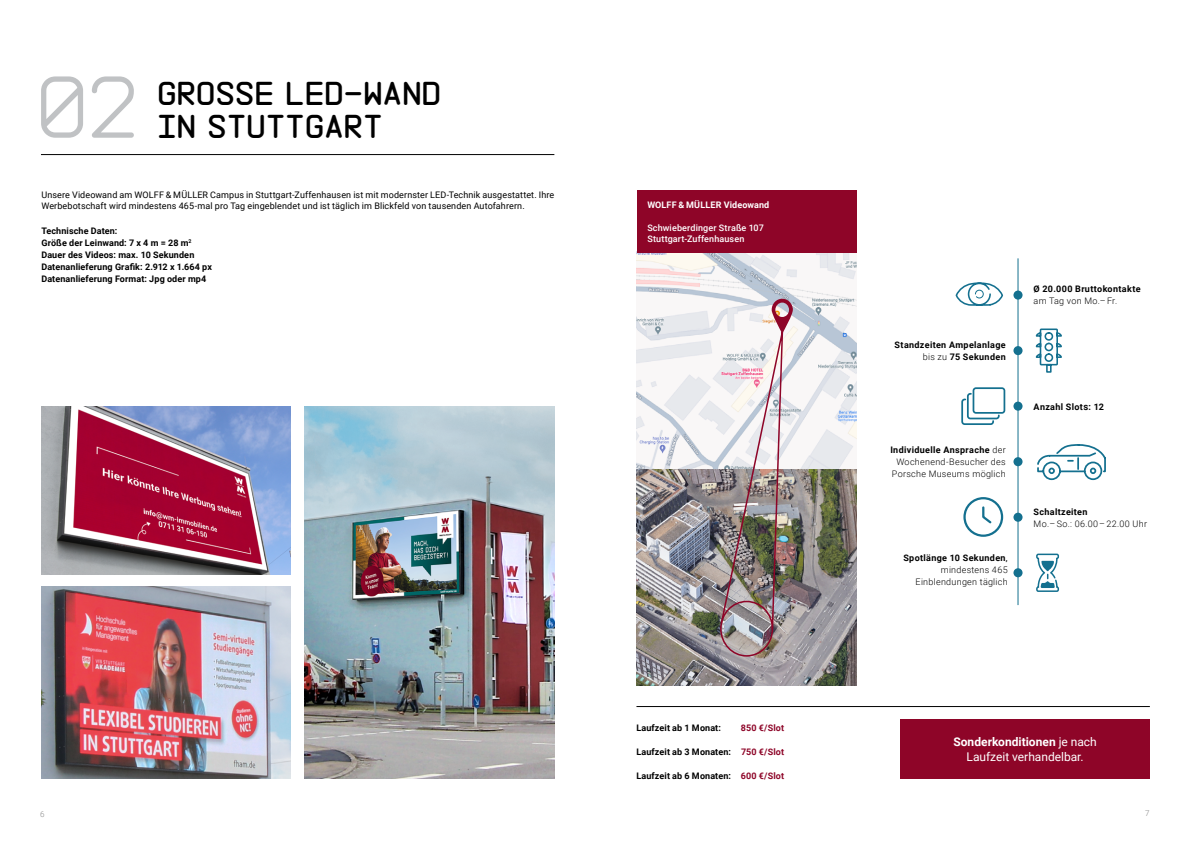
<style>
.page{position:relative;width:1191px;height:842px;background:#fff}
.page>*{position:absolute;margin:0;border:0;box-sizing:border-box;transform-origin:0 0}
.t1{font:300 87.5px "NB Architekt Pro R Neue";color:#c0c2c4}
.t2{font:700 33px/33px "NB Architekt Pro R Neue";letter-spacing:.01em;color:#000}
.t3{font:12px/15px "Roboto";color:#fff;text-align:center}
.t4{font:9px/12px "Roboto";letter-spacing:.01em;color:#000}
.t5{font:700 9px/12px "Roboto";letter-spacing:.015em;color:#000}
.t6{font:300 9px/12px "Roboto";letter-spacing:.035em;color:#000;text-align:right}
.t7{font:700 9px/12px "Roboto";letter-spacing:.04em;color:#000;text-align:right}
.t8{font:500 9px/11.4px "Roboto";letter-spacing:.015em;color:#fff}
.t9{font:700 9px "Roboto";letter-spacing:.01em;color:#8e0528}
.t10{font:700 9px "Roboto";letter-spacing:.035em;color:#000}
.t11{font:700 9px "Roboto";letter-spacing:.015em;color:#fff}
.t12{font:300 8px "Roboto";color:#878787}
.s1{font-weight:300}
.s2{font-weight:700}
.s3{font-weight:400}
</style>
<div class="page">
<hr style="left:41px;top:154px;width:513px;height:1px;background:#000">
<img style="left:41px;top:587px;width:249px;height:192px">
<img style="left:305px;top:407px;width:249px;height:372px">
<img style="left:41px;top:407px;width:249px;height:168px">
<hr style="left:636px;top:706px;width:513px;height:1px;background:#000">
<div style="left:900px;top:719px;width:249px;height:60px;background:#8e0528"></div>
<hr style="left:1017px;top:258px;width:1px;height:347px;background:#14708f">
<svg style="left:955px;top:282px;width:48px;height:24px"></svg>
<svg style="left:963px;top:497px;width:41px;height:40px"></svg>
<div style="left:1013px;top:291px;width:9px;height:9px;background:#14708f;border-radius:50%"></div>
<div style="left:1013px;top:346px;width:9px;height:9px;background:#14708f;border-radius:50%"></div>
<div style="left:1013px;top:402px;width:9px;height:9px;background:#14708f;border-radius:50%"></div>
<div style="left:1013px;top:457px;width:9px;height:9px;background:#14708f;border-radius:50%"></div>
<div style="left:1013px;top:513px;width:9px;height:9px;background:#14708f;border-radius:50%"></div>
<div style="left:1013px;top:568px;width:9px;height:9px;background:#14708f;border-radius:50%"></div>
<div style="left:972px;top:387px;width:33px;height:27px;border:2px solid #14708f;border-radius:3px"></div>
<svg style="left:961px;top:392px;width:39px;height:33px"></svg>
<svg style="left:1035px;top:328px;width:27px;height:45px"></svg>
<img style="left:636px;top:253px;width:220px;height:432px">
<div style="left:720px;top:601px;width:53px;height:56px;border:2px solid #8e0528;border-radius:50%"></div>
<img style="left:719px;top:299px;width:74px;height:331px">
<div style="left:636px;top:191px;width:220px;height:62px;background:#8e0528"></div>
<svg style="left:1036px;top:444px;width:70px;height:148px"></svg>
<h1 class="t1" style="left:37px;top:50px;width:103px">02</h1>
<h2 class="t2" style="left:157px;top:76px;width:285px">GROSSE LED-WAND<br>IN STUTTGART</h2>
<p class="t4" style="left:41px;top:188px;width:514px">Unsere Videowand am WOLFF &amp; MÜLLER Campus in Stuttgart-Zuffenhausen ist mit modernster LED-Technik ausgestattet. Ihre<br>Werbebotschaft wird mindestens 465-mal pro Tag eingeblendet und ist täglich im Blickfeld von tausenden Autofahrern.</p>
<p class="t5" style="left:41px;top:224px;width:172px">Technische Daten:<br>Größe der Leinwand: 7 x 4 m = 28 m<sup>2<br></sup>Dauer des Videos: max. 10 Sekunden Datenanlieferung Grafik: 2.912 x 1.664 px Datenanlieferung Format: Jpg oder mp4</p>
<p class="t11" style="left:647px;top:199px;width:123px">WOLFF &amp; MÜLLER Videowand</p>
<p class="t8" style="left:647px;top:222px;width:118px">Schwieberdinger Straße 107<br>Stuttgart-Zuffenhausen</p>
<p class="t5" style="left:636px;top:721px;width:86px">Laufzeit ab 1 Monat:</p>
<p class="t5" style="left:636px;top:745px;width:96px">Laufzeit ab 3 Monaten:</p>
<p class="t5" style="left:636px;top:769px;width:96px">Laufzeit ab 6 Monaten:</p>
<p class="t9" style="left:741px;top:721px;width:45px">850 €/Slot</p>
<p class="t9" style="left:741px;top:745px;width:44px">750 €/Slot</p>
<p class="t9" style="left:741px;top:769px;width:45px">600 €/Slot</p>
<p class="t7" style="left:894px;top:338px;width:113px">Standzeiten Ampelanlage <span class="s1">bis zu</span> 75 Sekunden</p>
<p class="t6" style="left:890px;top:443px;width:117px"><span class="s2">Individuelle Ansprache</span> der<br>Wochenend-Besucher des<br>Porsche Museums möglich</p>
<p class="t6" style="left:903px;top:551px;width:106px"><span class="s2">Spotlänge 10 Sekunden</span><span class="s3">, </span>mindestens 465<br>Einblendungen täglich</p>
<p class="t7" style="left:1033px;top:282px;width:108px">Ø 20.000 Bruttokontakte</p>
<p class="t6" style="left:1033px;top:294px;width:85px">am Tag von Mo.– Fr.</p>
<p class="t10" style="left:1033px;top:400px;width:72px">Anzahl SlotS: 12</p>
<p class="t10" style="left:1033px;top:505px;width:55px">Schaltzeiten</p>
<p class="t6" style="left:1033px;top:517px;width:115px">Mo.– So.: 06.00– 22.00 Uhr</p>
<h3 class="t3" style="left:953px;top:733px;width:145px"><span class="s2">Sonderkonditionen</span> je nach<br>Laufzeit verhandelbar.</h3>
<p class="t12" style="left:40px;top:808px;width:6px">6</p>
<p class="t12" style="left:1145px;top:808px;width:6px">7</p>
</div>
